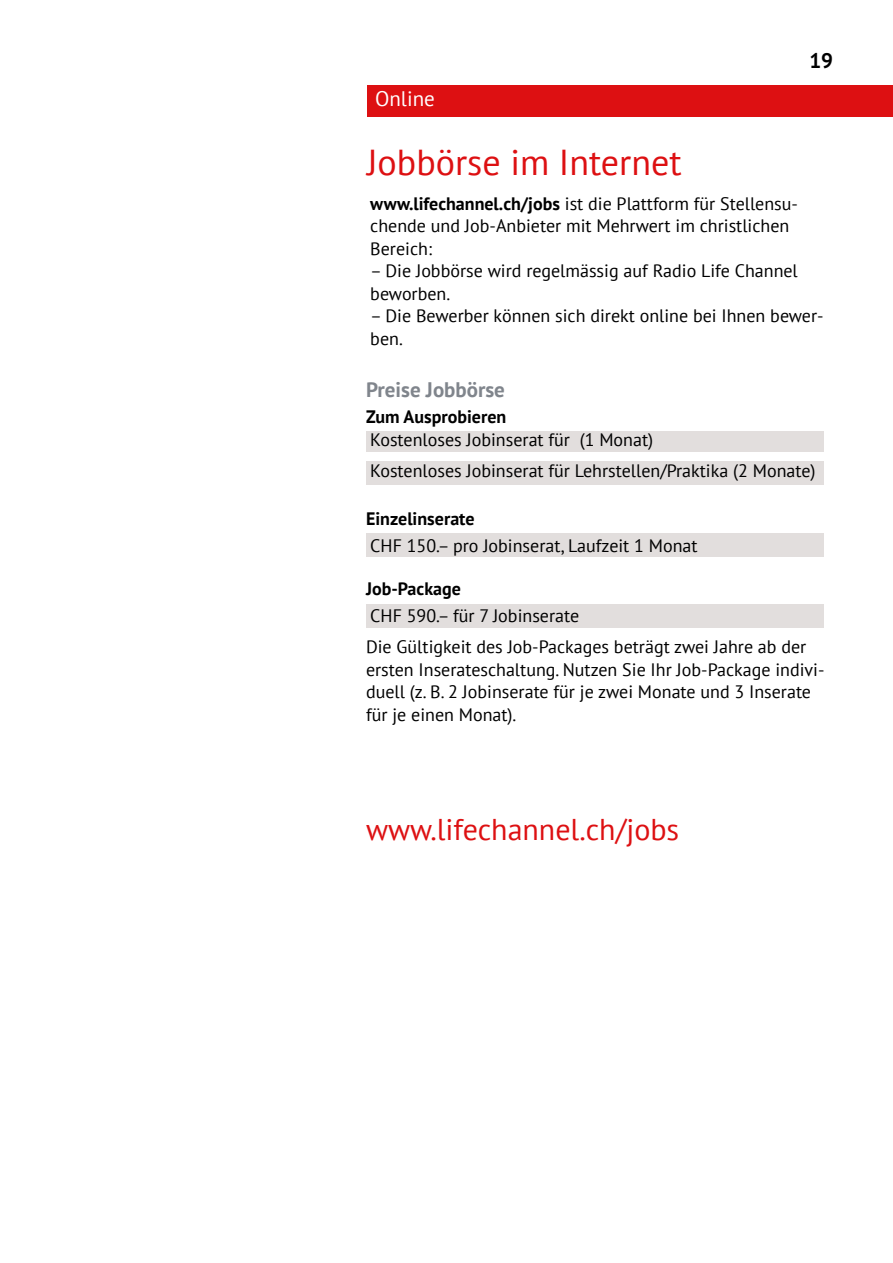
<style>
.page{position:relative;width:893px;height:1263px;background:#fff}
.page>*{position:absolute;margin:0;border:0;box-sizing:border-box;transform-origin:0 0}
.t1{font:36px "PT Sans";color:#dd1012}
.t2{font:30px "PT Sans";color:#dd1012}
.t3{font:700 21px "PT Sans";color:#80858c}
.t4{font:21px "PT Sans";color:#fff}
.t5{font:700 21px "PT Sans";color:#000}
.t6{font:18px/22.5px "PT Sans";color:#000}
.t7{font:700 18px "PT Sans";color:#000}
.s1{font-weight:700}
</style>
<div class="page">
<div style="left:367px;top:85px;width:526px;height:32px;background:#dd1012"></div>
<div style="left:366px;top:431px;width:457px;height:20px;background:#e2dedd"></div>
<div style="left:366px;top:461px;width:457px;height:24px;background:#e2dedd"></div>
<div style="left:366px;top:604px;width:457px;height:23px;background:#e2dedd"></div>
<div style="left:366px;top:534px;width:457px;height:23px;background:#e2dedd"></div>
<p class="t4" style="left:375px;top:86px;width:61px">Online</p>
<h1 class="t1" style="left:367px;top:139px;width:316px">Jobbörse im Internet</h1>
<p class="t5" style="left:809px;top:47px;width:25px">19</p>
<p class="t6" style="left:370px;top:192px;width:429px"><span class="s1">www.lifechannel.ch/jobs</span> ist die Plattform für Stellensu&shy;chende und Job-Anbieter mit Mehrwert im christlichen<br>Bereich:</p>
<p class="t6" style="left:370px;top:259px;width:429px">– Die Jobbörse wird regelmässig auf Radio Life Channel beworben.</p>
<p class="t6" style="left:370px;top:304px;width:455px">– Die Bewerber können sich direkt online bei Ihnen bewer&shy;ben.</p>
<p class="t3" style="left:366px;top:375px;width:140px">Preise Jobbörse</p>
<p class="t7" style="left:366px;top:405px;width:142px">Zum Ausprobieren</p>
<p class="t6" style="left:370px;top:424px;width:447px;line-height:31px">Kostenloses Jobinserat für (1 Monat)<br>Kostenloses Jobinserat für Lehrstellen/Praktika (2 Monate)</p>
<p class="t7" style="left:366px;top:507px;width:110px">Einzelinserate</p>
<p class="t6" style="left:370px;top:534px;width:329px">CHF 150.– pro Jobinserat, Laufzeit 1 Monat</p>
<p class="t7" style="left:366px;top:577px;width:96px">Job-Package</p>
<p class="t6" style="left:366px;top:600px;width:442px;line-height:31px">CHF 590.– für 7 Jobinserate<br>Die Gültigkeit des Job-Packages beträgt zwei Jahre ab der</p>
<p class="t6" style="left:366px;top:658px;width:460px">ersten Inserateschaltung. Nutzen Sie Ihr Job-Package indivi&shy;duell (z. B. 2 Jobinserate für je zwei Monate und 3 Inserate für je einen Monat).</p>
<h2 class="t2" style="left:366px;top:810px;width:315px">www.lifechannel.ch/jobs</h2>
</div>
